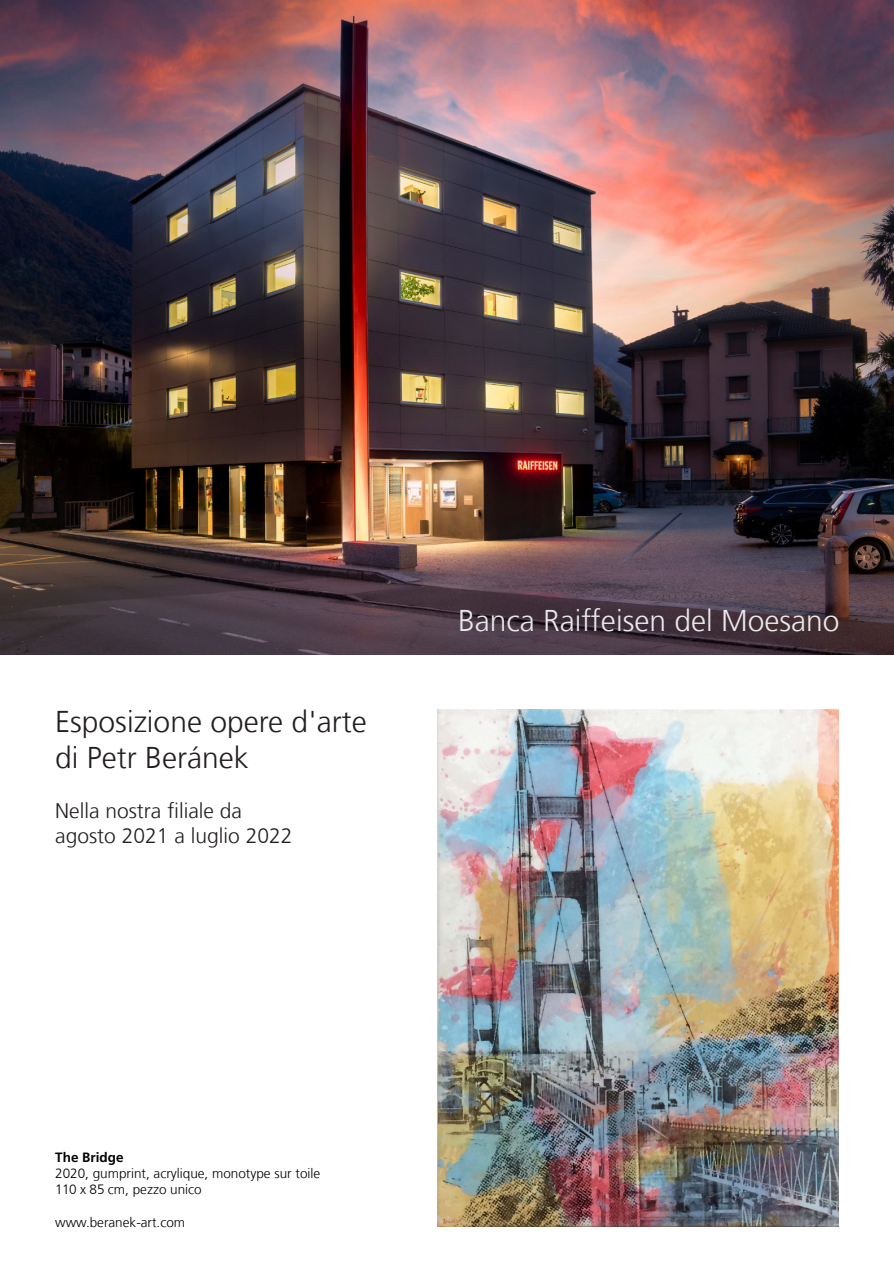
<style>
.page{position:relative;width:894px;height:1263px;background:#fff}
.page>*{position:absolute;margin:0;border:0;box-sizing:border-box;transform-origin:0 0}
.t1{font:300 30px/36px "Frutiger";color:#231f20}
.t2{font:300 30px "Frutiger";color:#e7e8e9}
.t3{font:300 21px/25.2px "Frutiger";color:#231f20}
.t4{font:300 13.5px/16.2px "Frutiger";color:#000001}
.t5{font:700 13.5px "Frutiger";color:#000001}
</style>
<div class="page">
<img style="left:0;top:0;width:893px;height:655px">
<img style="left:437px;top:709px;width:401px;height:518px">
<h1 class="t1" style="left:55px;top:706px;width:313px">Esposizione opere d'arte di Petr Beránek</h1>
<h2 class="t3" style="left:55px;top:800px;width:238px">Nella nostra filiale da agosto 2021 a luglio 2022</h2>
<h1 class="t2" style="left:458px;top:609px;width:383px">Banca Raiffeisen del Moesano</h1>
<p class="t5" style="left:55px;top:1152px;width:70px">The Bridge</p>
<p class="t4" style="left:55px;top:1167px;width:266px">2020, gumprint, acrylique, monotype sur toile<br>110 x 85 cm, pezzo unico</p>
<p class="t4" style="left:55px;top:1215px;width:131px">www.beranek-art.com</p>
</div>
